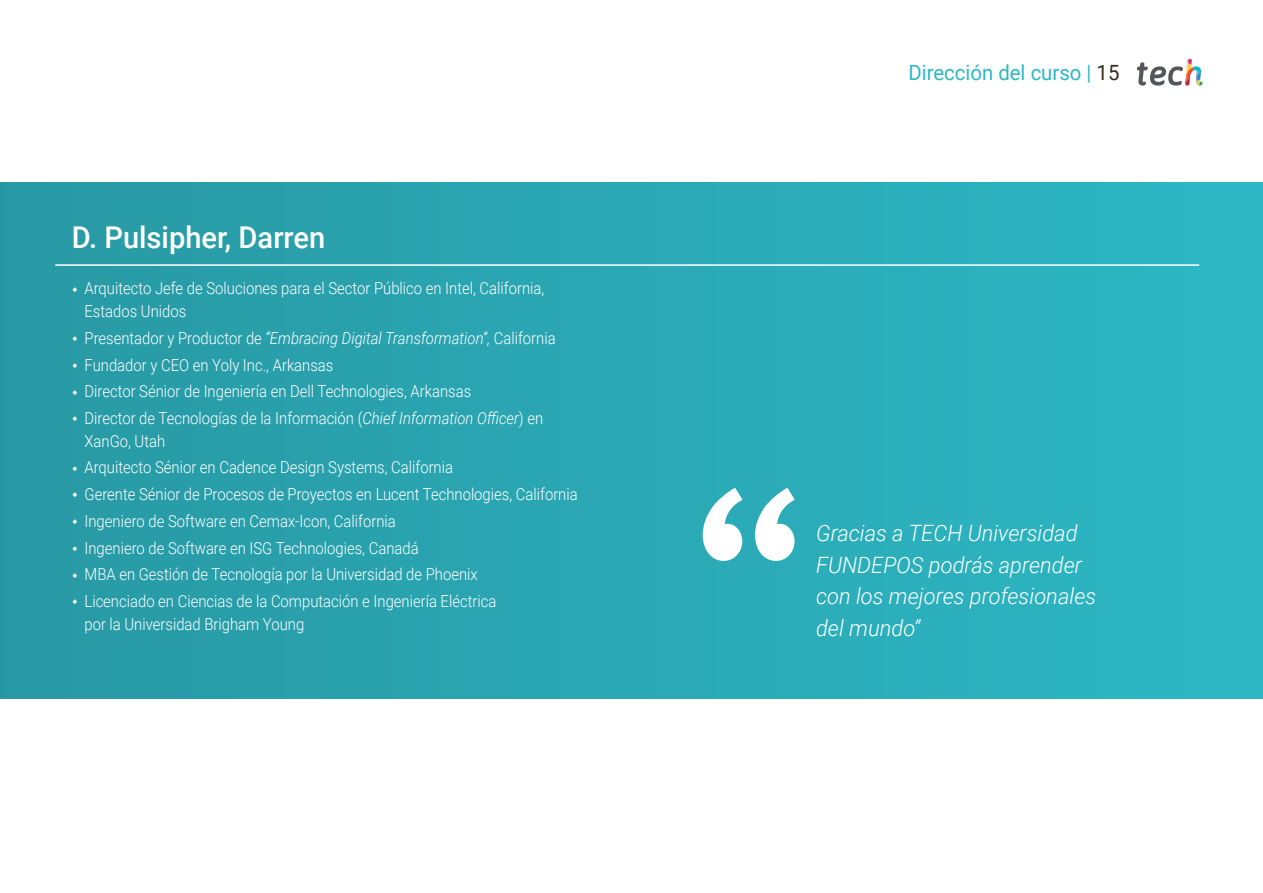
<style>
.page{position:relative;width:1263px;height:893px;background:#fff}
.page>*{position:absolute;margin:0;border:0;box-sizing:border-box;transform-origin:0 0}
.t1{font:500 30px "Roboto";color:#fff}
.t2{font:italic 300 22.5px/31.5px "Roboto";color:#fff}
.t3{font:21px "Roboto";color:#2db8c5}
.t4{font:300 16.5px/26.7px "Roboto";color:#fff;scale:.9 1}
.s1{font-style:italic}
.s2{color:#312e20}
</style>
<div class="page">
<div style="left:0;top:182px;width:1263px;height:516px;background:linear-gradient(to right,#2799a4,#2db7c5)"></div>
<svg style="left:703px;top:488px;width:92px;height:73px"></svg>
<hr style="left:55px;top:264px;width:1144px;height:2px;background:#fff">
<svg style="left:1137px;top:59px;width:65px;height:27px"></svg>
<svg style="left:73px;top:287px;width:4px;height:5px"></svg>
<svg style="left:73px;top:336px;width:4px;height:5px"></svg>
<svg style="left:73px;top:363px;width:4px;height:5px"></svg>
<svg style="left:73px;top:390px;width:4px;height:5px"></svg>
<svg style="left:73px;top:416px;width:4px;height:5px"></svg>
<svg style="left:73px;top:466px;width:4px;height:5px"></svg>
<svg style="left:73px;top:492px;width:4px;height:5px"></svg>
<svg style="left:73px;top:519px;width:4px;height:5px"></svg>
<svg style="left:73px;top:546px;width:4px;height:5px"></svg>
<svg style="left:73px;top:573px;width:4px;height:5px"></svg>
<svg style="left:73px;top:599px;width:4px;height:5px"></svg>
<h1 class="t1" style="left:72px;top:216px;width:255px">D. Pulsipher, Darren</h1>
<p class="t4" style="left:85px;top:277px;width:512px;line-height:22.5px">Arquitecto Jefe de Soluciones para el Sector Público en Intel, California,<br>Estados Unidos</p>
<p class="t4" style="left:85px;top:324px;width:525px">Presentador y Productor de <span class="s1">“Embracing Digital Transformation”,</span> California Fundador y CEO en Yoly Inc., Arkansas<br>Director Sénior de Ingeniería en Dell Technologies, Arkansas<br>Director de Tecnologías de la Información (<span class="s1">Chief Information Officer</span>) en</p>
<p class="t4" style="left:85px;top:427px;width:549px">XanGo, Utah<br>Arquitecto Sénior en Cadence Design Systems, California<br>Gerente Sénior de Procesos de Proyectos en Lucent Technologies, California Ingeniero de Software en Cemax-Icon, California<br>Ingeniero de Software en ISG Technologies, Canadá<br>MBA en Gestión de Tecnología por la Universidad de Phoenix<br>Licenciado en Ciencias de la Computación e Ingeniería Eléctrica</p>
<p class="t4" style="left:85px;top:610px;width:246px">por la Universidad Brigham Young</p>
<p class="t3" style="left:908px;top:57px;width:213px">Dirección del curso | <span class="s2">15</span></p>
<h2 class="t2" style="left:816px;top:517px;width:282px">Gracias a TECH Universidad<br>FUNDEPOS podrás aprender con los mejores profesionales del mundo”</h2>
</div>
